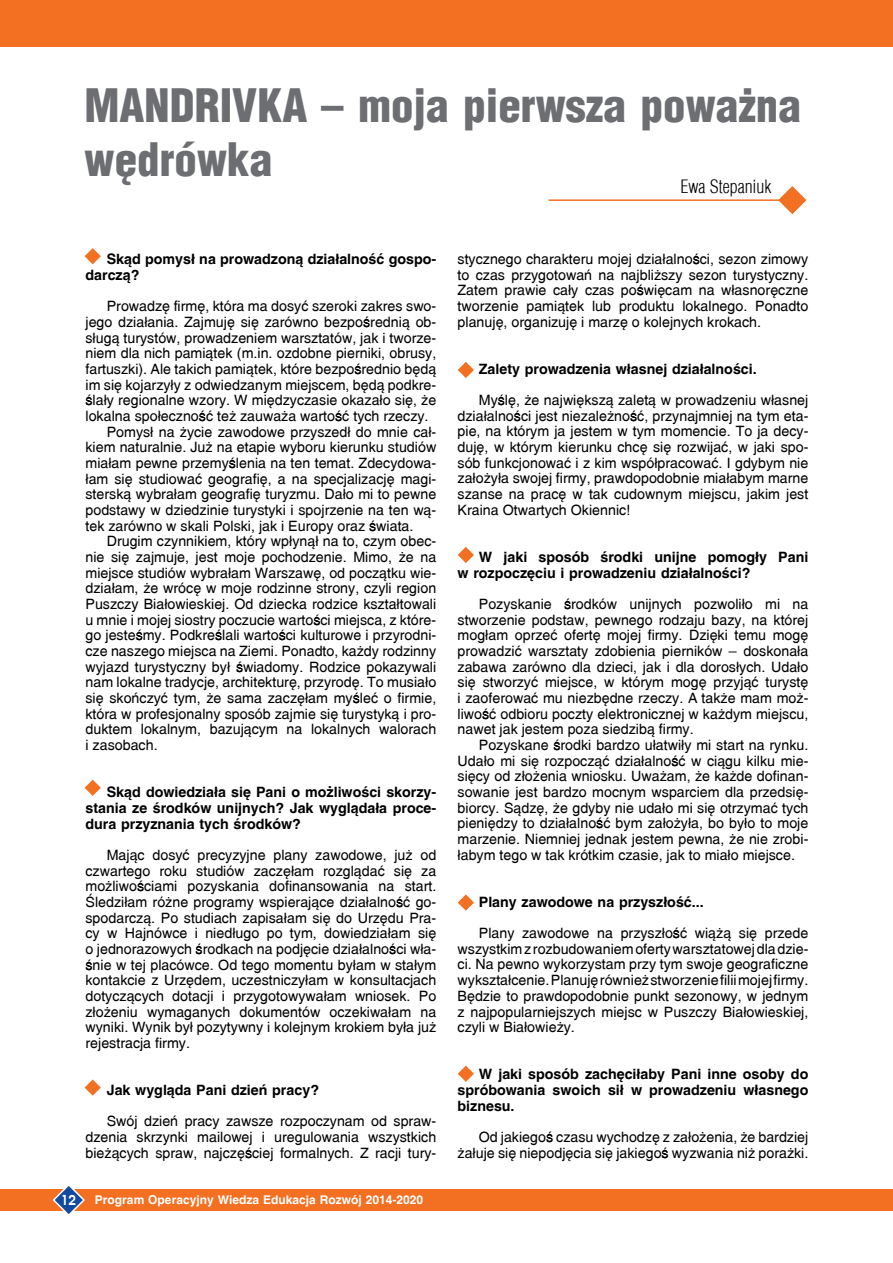
<style>
.page{position:relative;width:893px;height:1263px;background:#fff}
.page>*{position:absolute;margin:0;border:0;box-sizing:border-box;transform-origin:0 0}
.t1{font:900 45px/54px "Switzerland Cond";color:#6d6e71}
.t2{font:300 18px "Switzerland Cond";color:#000}
.t3{font:14.25px/15.6px "Switzerland";color:#000;text-align:justify}
.t4{font:700 14.25px/15.6px "Switzerland";color:#000}
.t5{font:700 13.5px "Avalon";color:#fff}
.t6{font:700 12px "Switzerland";color:#fff}
</style>
<div class="page">
<div style="left:0;top:1189px;width:893px;height:22px;background:#f36f21"></div>
<svg style="left:52px;top:1186px;width:33px;height:28px"></svg>
<div style="left:0;top:0;width:893px;height:46px;background:#f36f21"></div>
<svg style="left:779px;top:186px;width:27px;height:28px"></svg>
<hr style="left:548px;top:199px;width:239px;height:2px;background:#f36f21">
<svg style="left:85px;top:248px;width:16px;height:16px"></svg>
<svg style="left:458px;top:362px;width:16px;height:16px"></svg>
<svg style="left:458px;top:547px;width:16px;height:16px"></svg>
<svg style="left:458px;top:894px;width:16px;height:17px"></svg>
<svg style="left:458px;top:1066px;width:16px;height:16px"></svg>
<svg style="left:85px;top:780px;width:16px;height:16px"></svg>
<svg style="left:85px;top:1079px;width:16px;height:17px"></svg>
<h1 class="t1" style="left:85px;top:77px;width:718px">MANDRIVKA – moja pierwsza poważna wędrówka</h1>
<p class="t2" style="left:681px;top:176px;width:92px">Ewa Stepaniuk</p>
<p class="t4" style="left:85px;top:251px;width:352px;text-indent:21px">Skąd pomysł na prowadzoną działalność gospo&shy;darczą?</p>
<p class="t3" style="left:107px;top:298px;width:331px">Prowadzę firmę, która ma dosyć szeroki zakres swo-</p>
<p class="t3" style="left:85px;top:314px;width:352px">jego działania. Zajmuję się zarówno bezpośrednią ob-</p>
<p class="t3" style="left:85px;top:330px;width:352px">sługą turystów, prowadzeniem warsztatów, jak i tworze-</p>
<p class="t3" style="left:85px;top:345px;width:352px">niem dla nich pamiątek (m.in. ozdobne pierniki, obrusy,</p>
<p class="t3" style="left:85px;top:361px;width:352px">fartuszki). Ale takich pamiątek, które bezpośrednio będą</p>
<p class="t3" style="left:85px;top:377px;width:352px">im się kojarzyły z odwiedzanym miejscem, będą podkre-</p>
<p class="t3" style="left:85px;top:392px;width:352px">ślały regionalne wzory. W międzyczasie okazało się, że</p>
<p class="t3" style="left:85px;top:408px;width:345px">lokalna społeczność też zauważa wartość tych rzeczy.</p>
<p class="t3" style="left:107px;top:424px;width:331px">Pomysł na życie zawodowe przyszedł do mnie cał-</p>
<p class="t3" style="left:85px;top:439px;width:352px">kiem naturalnie. Już na etapie wyboru kierunku studiów</p>
<p class="t3" style="left:85px;top:455px;width:352px">miałam pewne przemyślenia na ten temat. Zdecydowa-</p>
<p class="t3" style="left:85px;top:471px;width:352px">łam się studiować geografię, a na specjalizację magi-</p>
<p class="t3" style="left:85px;top:486px;width:352px">sterską wybrałam geografię turyzmu. Dało mi to pewne</p>
<p class="t3" style="left:85px;top:502px;width:352px">podstawy w dziedzinie turystyki i spojrzenie na ten wą-</p>
<p class="t3" style="left:85px;top:518px;width:330px">tek zarówno w skali Polski, jak i Europy oraz świata.</p>
<p class="t3" style="left:107px;top:533px;width:331px">Drugim czynnikiem, który wpłynął na to, czym obec-</p>
<p class="t3" style="left:85px;top:549px;width:352px">nie się zajmuje, jest moje pochodzenie. Mimo, że na</p>
<p class="t3" style="left:85px;top:565px;width:352px">miejsce studiów wybrałam Warszawę, od początku wie-</p>
<p class="t3" style="left:85px;top:580px;width:352px">działam, że wrócę w moje rodzinne strony, czyli region</p>
<p class="t3" style="left:85px;top:596px;width:352px">Puszczy Białowieskiej. Od dziecka rodzice kształtowali</p>
<p class="t3" style="left:85px;top:612px;width:352px">u mnie i mojej siostry poczucie wartości miejsca, z które-</p>
<p class="t3" style="left:85px;top:627px;width:352px">go jesteśmy. Podkreślali wartości kulturowe i przyrodni-</p>
<p class="t3" style="left:85px;top:643px;width:352px">cze naszego miejsca na Ziemi. Ponadto, każdy rodzinny</p>
<p class="t3" style="left:85px;top:659px;width:352px">wyjazd turystyczny był świadomy. Rodzice pokazywali</p>
<p class="t3" style="left:85px;top:675px;width:352px">nam lokalne tradycje, architekturę, przyrodę. To musiało</p>
<p class="t3" style="left:85px;top:690px;width:352px">się skończyć tym, że sama zaczęłam myśleć o firmie,</p>
<p class="t3" style="left:85px;top:706px;width:352px">która w profesjonalny sposób zajmie się turystyką i pro-</p>
<p class="t3" style="left:85px;top:722px;width:352px">duktem lokalnym, bazującym na lokalnych walorach</p>
<p class="t3" style="left:85px;top:737px;width:74px">i zasobach.</p>
<p class="t4" style="left:85px;top:784px;width:352px;text-align:justify;text-indent:21px">Skąd dowiedziała się Pani o możliwości skorzy&shy;stania ze środków unijnych? Jak wyglądała proce&shy;dura przyznania tych środków?</p>
<p class="t3" style="left:85px;top:847px;width:352px;text-indent:21px">Mając dosyć precyzyjne plany zawodowe, już od czwartego roku studiów zaczęłam rozglądać się za możliwościami pozyskania dofinansowania na start.<br>Śledziłam różne programy wspierające działalność go&shy;spodarczą. Po studiach zapisałam się do Urzędu Pra&shy;cy w Hajnówce i niedługo po tym, dowiedziałam się o jednorazowych środkach na podjęcie działalności wła&shy;śnie w tej placówce. Od tego momentu byłam w stałym kontakcie z Urzędem, uczestniczyłam w konsultacjach dotyczących dotacji i przygotowywałam wniosek. Po złożeniu wymaganych dokumentów oczekiwałam na wyniki. Wynik był pozytywny i kolejnym krokiem była już rejestracja firmy.</p>
<p class="t4" style="left:107px;top:1082px;width:214px">Jak wygląda Pani dzień pracy?</p>
<p class="t3" style="left:85px;top:1113px;width:352px;text-indent:21px">Swój dzień pracy zawsze rozpoczynam od spraw&shy;dzenia skrzynki mailowej i uregulowania wszystkich bieżących spraw, najczęściej formalnych. Z racji tury-</p>
<p class="t5" style="left:61px;top:1191px;width:17px">12</p>
<p class="t6" style="left:95px;top:1193px;width:330px">Program Operacyjny Wiedza Edukacja Rozwój 2014-2020</p>
<p class="t3" style="left:458px;top:251px;width:352px">stycznego charakteru mojej działalności, sezon zimowy to czas przygotowań na najbliższy sezon turystyczny.<br>Zatem prawie cały czas poświęcam na własnoręczne tworzenie pamiątek lub produktu lokalnego. Ponadto planuję, organizuję i marzę o kolejnych krokach.</p>
<p class="t4" style="left:479px;top:361px;width:279px">Zalety prowadzenia własnej działalności.</p>
<p class="t3" style="left:458px;top:392px;width:352px;text-indent:21px">Myślę, że największą zaletą w prowadzeniu własnej działalności jest niezależność, przynajmniej na tym eta&shy;pie, na którym ja jestem w tym momencie. To ja decy&shy;duję, w którym kierunku chcę się rozwijać, w jaki spo&shy;sób funkcjonować i z kim współpracować. I gdybym nie założyła swojej firmy, prawdopodobnie miałabym marne szanse na pracę w tak cudownym miejscu, jakim jest Kraina Otwartych Okiennic!</p>
<p class="t4" style="left:458px;top:549px;width:352px;text-indent:21px">W jaki sposób środki unijne pomogły Pani w rozpoczęciu i prowadzeniu działalności?</p>
<p class="t3" style="left:458px;top:596px;width:352px;text-indent:21px">Pozyskanie środków unijnych pozwoliło mi na stworzenie podstaw, pewnego rodzaju bazy, na której mogłam oprzeć ofertę mojej firmy. Dzięki temu mogę prowadzić warsztaty zdobienia pierników – doskonała zabawa zarówno dla dzieci, jak i dla dorosłych. Udało się stworzyć miejsce, w którym mogę przyjąć turystę i zaoferować mu niezbędne rzeczy. A także mam moż&shy;liwość odbioru poczty elektronicznej w każdym miejscu, nawet jak jestem poza siedzibą firmy.</p>
<p class="t3" style="left:458px;top:737px;width:352px;text-indent:21px">Pozyskane środki bardzo ułatwiły mi start na rynku.<br>Udało mi się rozpocząć działalność w ciągu kilku mie&shy;sięcy od złożenia wniosku. Uważam, że każde dofinan&shy;sowanie jest bardzo mocnym wsparciem dla przedsię&shy;biorcy. Sądzę, że gdyby nie udało mi się otrzymać tych pieniędzy to działalność bym założyła, bo było to moje marzenie. Niemniej jednak jestem pewna, że nie zrobi&shy;łabym tego w tak krótkim czasie, jak to miało miejsce.</p>
<p class="t4" style="left:479px;top:894px;width:226px">Plany zawodowe na przyszłość...</p>
<p class="t3" style="left:458px;top:925px;width:352px;text-indent:21px">Plany zawodowe na przyszłość wiążą się przede wszystkim z rozbudowaniem oferty warsztatowej dla dzie&shy;ci. Na pewno wykorzystam przy tym swoje geograficzne wykształcenie. Planuję również stworzenie filii mojej firmy.<br>Będzie to prawdopodobnie punkt sezonowy, w jednym z najpopularniejszych miejsc w Puszczy Białowieskiej, czyli w Białowieży.</p>
<p class="t4" style="left:458px;top:1066px;width:352px;text-align:justify;text-indent:21px">W jaki sposób zachęciłaby Pani inne osoby do spróbowania swoich sił w prowadzeniu własnego biznesu.</p>
<p class="t3" style="left:458px;top:1129px;width:352px;text-align:right">Od jakiegoś czasu wychodzę z założenia, że bardziej żałuje się niepodjęcia się jakiegoś wyzwania niż porażki.</p>
</div>
